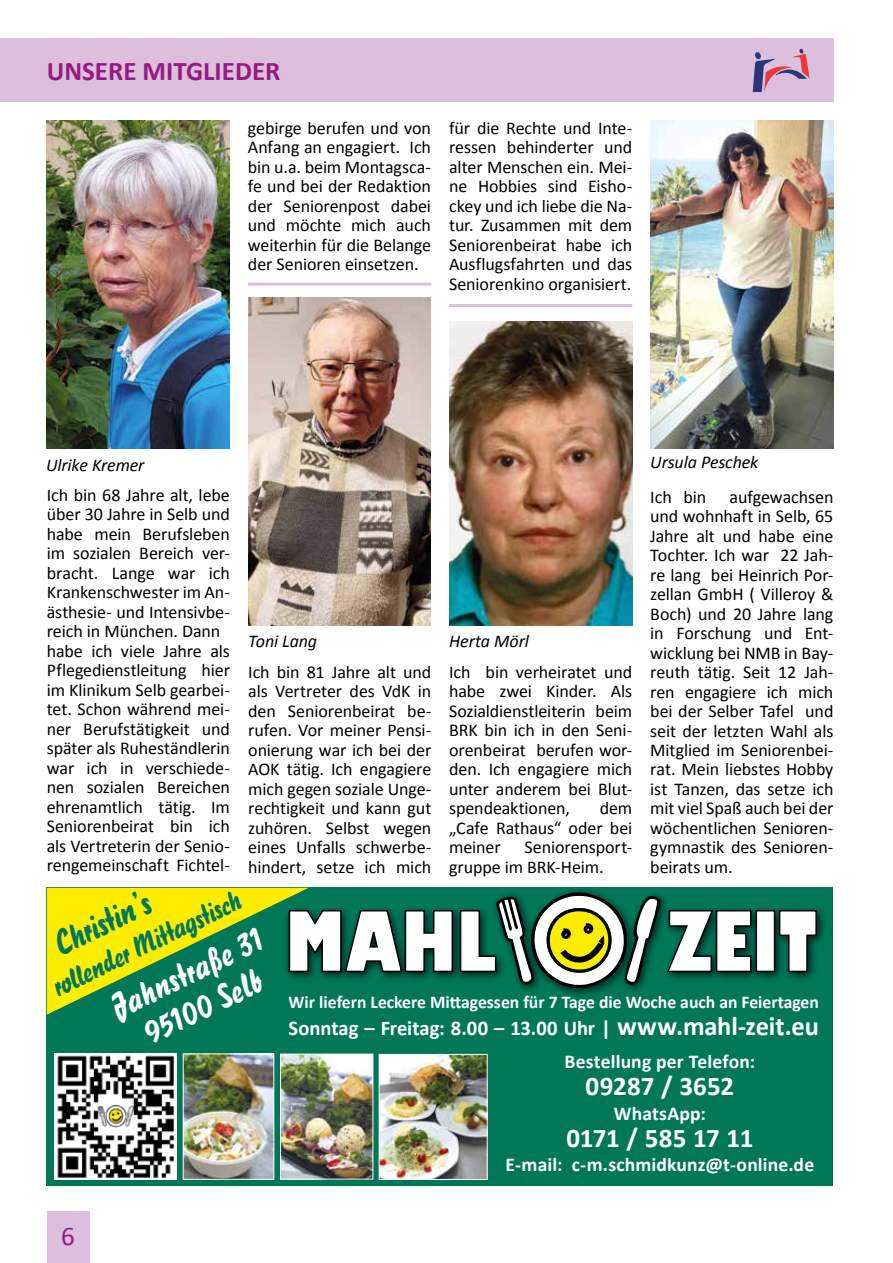
<style>
.page{position:relative;width:893px;height:1263px;background:#fff}
.page>*{position:absolute;margin:0;border:0;box-sizing:border-box;transform-origin:0 0}
.t1{font:36.45px "Bluff";color:#007858}
.t2{font:36px/37.5px "Bluff";color:#fff;text-align:center}
.t3{font:30.3px "Bluff";color:#007858}
.t4{font:700 27px "Calibri";letter-spacing:-.005em;color:#fff}
.t5{font:700 27px "Calibri";color:#951b81}
.t6{font:27px "Calibri";color:#951b81}
.t7{font:700 21px "Calibri";color:#fff}
.t8{font:700 19.65px "Calibri";letter-spacing:.005em;color:#fff}
.t9{font:18px/19.5px "Calibri";letter-spacing:-.005em;color:#000;text-align:justify}
.t10{font:700 18px "Calibri";color:#fff}
.t11{font:italic 18px "Calibri";letter-spacing:-.01em;color:#000}
.s1{font-size:27px}
</style>
<div class="page">
<div style="left:47px;top:888px;width:786px;height:298px;background:#007858"></div>
<div style="left:47px;top:1212px;width:42px;height:51px;background:#dbbfdd"></div>
<div style="left:0;top:38px;width:833px;height:64px;background:#dbbfdd"></div>
<svg style="left:753px;top:49px;width:57px;height:43px"></svg>
<img style="left:47px;top:120px;width:182px;height:328px">
<img style="left:248px;top:298px;width:183px;height:327px">
<img style="left:449px;top:321px;width:184px;height:304px">
<img style="left:651px;top:120px;width:182px;height:328px">
<hr style="left:248px;top:283px;width:183px;height:3px;background:#dbbfdd">
<hr style="left:449px;top:304px;width:183px;height:3px;background:#dbbfdd">
<svg style="left:47px;top:888px;width:613px;height:127px"></svg>
<img style="left:658px;top:901px;width:49px;height:84px">
<svg style="left:666px;top:909px;width:81px;height:64px;background:#98b1aa"></svg>
<img style="left:747px;top:906px;width:23px;height:76px">
<div style="left:756px;top:911px;width:18px;height:60px;background:#fff"></div>
<div style="left:756px;top:910px;width:19px;height:62px;border:1px solid #000"></div>
<img style="left:770px;top:908px;width:54px;height:71px">
<svg style="left:778px;top:909px;width:40px;height:64px;background:#8caba3"></svg>
<img style="left:55px;top:1053px;width:121px;height:126px">
<img style="left:282px;top:1056px;width:89px;height:121px">
<div style="left:280px;top:1054px;width:93px;height:125px;border:1px solid #fff"></div>
<img style="left:381px;top:1056px;width:104px;height:122px">
<div style="left:379px;top:1054px;width:108px;height:126px;border:1px solid #fff"></div>
<img style="left:185px;top:1056px;width:87px;height:121px">
<div style="left:183px;top:1054px;width:91px;height:125px;border:1px solid #fff"></div>
<h3 class="t5" style="left:47px;top:54px;width:235px">UNSERE MITGLIEDER</h3>
<p class="t9" style="left:248px;top:117px;width:185px">gebirge berufen und von Anfang an engagiert. Ich bin u.a. beim Montagsca&shy;fe und bei der Redaktion der Seniorenpost dabei und möchte mich auch weiterhin für die Belange der Senioren einsetzen.</p>
<p class="t9" style="left:449px;top:117px;width:185px">für die Rechte und Inte&shy;ressen behinderter und alter Menschen ein. Mei&shy;ne Hobbies sind Eisho&shy;ckey und ich liebe die Na&shy;tur. Zusammen mit dem Seniorenbeirat habe ich Ausflugsfahrten und das Seniorenkino organisiert.</p>
<p class="t11" style="left:46px;top:454px;width:100px">Ulrike Kremer</p>
<p class="t9" style="left:47px;top:484px;width:185px;text-align:left">Ich bin 68 Jahre alt, lebe über 30 Jahre in Selb und habe mein Berufsleben im sozialen Bereich ver&shy;bracht. Lange war ich<br>Krankenschwester im An&shy;ästhesie- und Intensivbe&shy;reich in München. Dann habe ich viele Jahre als<br>Pflegedienstleitung hier im Klinikum Selb gearbei&shy;tet. Schon während mei&shy;ner Berufstätigkeit und später als Ruheständlerin war ich in verschiede&shy;nen sozialen Bereichen ehrenamtlich tätig. Im<br>Seniorenbeirat bin ich als Vertreterin der Senio&shy;rengemeinschaft Fichtel-</p>
<p class="t11" style="left:248px;top:630px;width:70px">Toni Lang</p>
<p class="t9" style="left:248px;top:661px;width:185px">Ich bin 81 Jahre alt und als Vertreter des VdK in den Seniorenbeirat be&shy;rufen. Vor meiner Pensi&shy;onierung war ich bei der AOK tätig. Ich engagiere mich gegen soziale Unge&shy;rechtigkeit und kann gut zuhören. Selbst wegen eines Unfalls schwerbe&shy;hindert, setze ich mich</p>
<p class="t11" style="left:449px;top:630px;width:81px">Herta Mörl</p>
<p class="t9" style="left:449px;top:661px;width:185px">Ich bin verheiratet und habe zwei Kinder. Als Sozialdienstleiterin beim BRK bin ich in den Seni&shy;orenbeirat berufen wor&shy;den. Ich engagiere mich unter anderem bei Blut&shy;spendeaktionen,</p>
<p class="t9" style="left:449px;top:797px;width:185px;text-indent:151px">dem „Cafe Rathaus“ oder bei meiner</p>
<p class="t9" style="left:449px;top:836px;width:185px;text-indent:75px">Seniorensport&shy;gruppe im BRK-Heim.</p>
<p class="t11" style="left:650px;top:451px;width:110px">Ursula Peschek</p>
<p class="t9" style="left:650px;top:486px;width:185px;text-indent:79px">aufgewachsen und wohnhaft in Selb, 65<br>Jahre alt und habe eine Tochter. Ich war 22 Jah&shy;re lang bei Heinrich Por&shy;zellan GmbH ( Villeroy &amp; Boch) und 20 Jahre lang in Forschung und Ent&shy;wicklung bei NMB in Bay&shy;reuth tätig. Seit 12 Jah&shy;ren engagiere ich mich bei der Selber Tafel und seit der letzten Wahl als Mitglied im Seniorenbei&shy;rat. Mein liebstes Hobby ist Tanzen, das setze ich mit viel Spaß auch bei der wöchentlichen Senioren&shy;gymnastik des Senioren&shy;beirats um.</p>
<p class="t9" style="left:650px;top:486px;width:57px">Ich bin</p>
<h3 class="t3" style="left:47px;top:973px;width:207px;rotate:-26deg">rollender Mittagstisch</h3>
<h1 class="t1" style="left:48px;top:926px;width:104px;rotate:-26deg">Christin’s</h1>
<h2 class="t2" style="left:105px;top:992px;width:166px;rotate:-26deg">Jahnstraße 31<br>95100 Selb</h2>
<h3 class="t6" style="left:61px;top:1219px;width:15px">6</h3>
<p class="t10" style="left:289px;top:991px;width:532px">Wir liefern Leckere Mittagessen für 7 Tage die Woche auch an Feiertagen</p>
<p class="t7" style="left:289px;top:1015px;width:532px">Sonntag – Freitag: 8.00 – 13.00 Uhr | <span class="s1">www.mahl-zeit.eu</span></p>
<p class="t8" style="left:565px;top:1049px;width:192px">Bestellung per Telefon:</p>
<h3 class="t4" style="left:586px;top:1069px;width:150px">09287 / 3652</h3>
<p class="t8" style="left:614px;top:1101px;width:93px">WhatsApp:</p>
<h3 class="t4" style="left:566px;top:1121px;width:188px">0171 / 585 17 11</h3>
<p class="t8" style="left:506px;top:1152px;width:310px">E-mail: c-m.schmidkunz@t-online.de</p>
</div>
